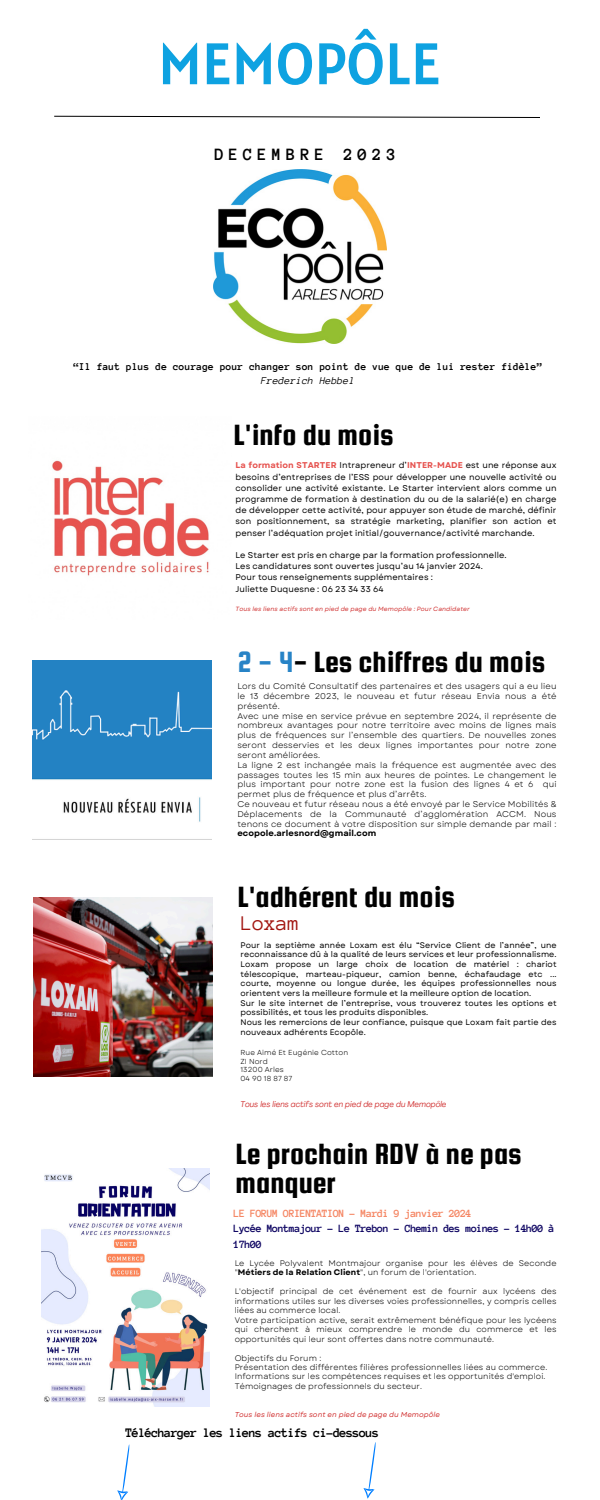
<style>
.page{position:relative;width:600px;height:1500px;background:#fff}
.page>*{position:absolute;margin:0;border:0;box-sizing:border-box;transform-origin:0 0}
.t1{font:58.6px "Alatsi";color:#0ea2e1}
.t2{font:31.3px/28.5px "Squada One";color:#000}
.t3{font:21.3px "Anonymous Pro";color:#a21611}
.t4{font:700 17.7px "Anonymous Pro";letter-spacing:.265em;color:#000}
.t5{font:700 13.3px "Anonymous Pro";letter-spacing:-.06em;color:#000}
.t6{font:700 11.3px/15.8px "Anonymous Pro";letter-spacing:-.06em;color:#110864}
.t7{font:700 10.7px/14.2px "Anonymous Pro";letter-spacing:.005em;color:#000;text-align:center}
.t8{font:8.4px/9.8px "Garet";letter-spacing:.01em;color:#000;text-align:justify}
.t9{font:8.4px/11.2px "Garet";letter-spacing:.01em;color:#000;text-align:justify}
.t10{font:italic 8.3px "Agrandir";letter-spacing:.01em;color:#d13333}
.t11{font:8.1px/9.5px "Garet";letter-spacing:.01em;color:#000;text-align:justify}
.t12{font:8.1px/9.7px "Garet";letter-spacing:.01em;color:#000}
.t13{font:7.3px "Garet";letter-spacing:.01em;color:#000}
.t14{font:italic 7.1px "Garet";letter-spacing:.01em;color:#d13333}
.t15{font:italic 6.1px "Garet";letter-spacing:.01em;color:#d13333}
.s1{font-weight:400;font-style:italic}
.s2{font-weight:700;color:#e6534f}
.s3{color:#2783c6}
.s4{font-weight:700}
.s5{color:#f58866}
</style>
<div class="page">
<img style="left:52px;top:460px;width:157px;height:116px">
<img style="left:32px;top:661px;width:179px;height:161px">
<img style="left:34px;top:897px;width:179px;height:179px">
<img style="left:214px;top:170px;width:173px;height:173px">
<svg style="left:54px;top:115px;width:486px;height:3px"></svg>
<svg style="left:117px;top:1444px;width:13px;height:56px"></svg>
<svg style="left:363px;top:1442px;width:13px;height:57px"></svg>
<img style="left:41px;top:1169px;width:168px;height:237px">
<h2 class="t1" style="left:158px;top:26px;width:284px">MEMOPÔLE</h2>
<p class="t4" style="left:215px;top:146px;width:183px">DECEMBRE 2023</p>
<h5 class="t7" style="left:73px;top:359px;width:471px">“Il faut plus de courage pour changer son point de vue que de lui rester fidèle”<br><span class="s1">Frederich Hebbel</span></h5>
<p class="t2" style="left:234px;top:421px;width:162px">L'info du mois</p>
<p class="t9" style="left:236px;top:460px;width:323px"><span class="s2">La formation STARTER</span> Intrapreneur d’<span class="s2">INTER-MADE</span> est une réponse aux besoins d’entreprises de l’ESS pour développer une nouvelle activité ou consolider une activité existante. Le Starter intervient alors comme un programme de formation à destination du ou de la salarié(e) en charge de développer cette activité, pour appuyer son étude de marché, définir son positionnement, sa stratégie marketing, planifier son action et penser l’adéquation projet initial/gouvernance/activité marchande.</p>
<p class="t9" style="left:236px;top:549px;width:273px">Le Starter est pris en charge par la formation professionnelle.</p>
<h2 class="t9" style="left:236px;top:561px;width:249px">Les candidatures sont ouvertes jusqu’au 14 janvier 2024.</h2>
<h3 class="t9" style="left:236px;top:572px;width:199px">Pour tous renseignements supplémentaires :</h3>
<p class="t9" style="left:236px;top:583px;width:150px">Juliette Duquesne : 06 23 34 33 64</p>
<p class="t15" style="left:236px;top:604px;width:236px">Tous les liens actifs sont en pied de page du Memopôle : Pour Candidater</p>
<p class="t2" style="left:237px;top:648px;width:309px"><span class="s3">2 - 4</span>- Les chiffres du mois</p>
<p class="t8" style="left:237px;top:681px;width:321px">Lors du Comité Consultatif des partenaires et des usagers qui a eu lieu le 13 décembre 2023, le nouveau et futur réseau Envia nous a été présenté.</p>
<p class="t8" style="left:237px;top:711px;width:321px">Avec une mise en service prévue en septembre 2024, il représente de nombreux avantages pour notre territoire avec moins de lignes mais plus de fréquences sur l’ensemble des quartiers. De nouvelles zones seront desservies et les deux lignes importantes pour notre zone seront améliorées.</p>
<p class="t8" style="left:237px;top:760px;width:321px">La ligne 2 est inchangée mais la fréquence est augmentée avec des passages toutes les 15 min aux heures de pointes. Le changement le plus important pour notre zone est la fusion des lignes 4 et 6 qui permet plus de fréquence et plus d’arrêts.</p>
<p class="t8" style="left:237px;top:799px;width:321px">Ce nouveau et futur réseau nous a été envoyé par le Service Mobilités &amp; Déplacements de la Communauté d’agglomération ACCM. Nous tenons ce document à votre disposition sur simple demande par mail : <span class="s4">ecopole.arlesnord@gmail.com</span></p>
<p class="t2" style="left:237px;top:883px;width:219px">L'adhérent du mois</p>
<p class="t12" style="left:241px;top:940px;width:318px;text-align:justify">Pour la septième année Loxam est élu “Service Client de l’année”, une reconnaissance dû à la qualité de leurs services et leur professionnalisme.<br>Loxam propose un large choix de location de matériel : chariot télescopique, marteau-piqueur, camion benne, échafaudage etc ... courte, moyenne ou longue durée, les équipes professionnelles nous orientent vers la meilleure formule et la meilleure option de location.</p>
<p class="t12" style="left:241px;top:998px;width:318px">Sur le site internet de l’entreprise, vous trouverez toutes les options et possibilités, et tous les produits disponibles.</p>
<p class="t12" style="left:241px;top:1017px;width:318px">Nous les remercions de leur confiance, puisque que Loxam fait partie des nouveaux adhérents Ecopôle.</p>
<p class="t13" style="left:241px;top:1048px;width:109px">Rue Aimé Et Eugénie Cotton</p>
<p class="t13" style="left:241px;top:1056px;width:29px">ZI Nord</p>
<p class="t13" style="left:241px;top:1065px;width:45px">13200 Arles</p>
<h2 class="t13" style="left:241px;top:1073px;width:53px">04 90 18 87 87</h2>
<h6 class="t10" style="left:241px;top:1101px;width:207px">Tous les liens actifs sont en pied de page du Memopôle</h6>
<p class="t3" style="left:241px;top:912px;width:60px">Loxam</p>
<p class="t2" style="left:236px;top:1140px;width:288px">Le prochain RDV à ne pas manquer</p>
<p class="t6" style="left:234px;top:1205px;width:322px"><span class="s5">LE FORUM ORIENTATION - Mardi 9 janvier 2024<br></span>Lycée Montmajour - Le Trebon - Chemin des moines - 14h00 à<br>17h00</p>
<h2 class="t11" style="left:235px;top:1258px;width:323px">Le Lycée Polyvalent Montmajour organise pour les élèves de Seconde "<span class="s4">Métiers de la Relation Client</span>", un forum de l'orientation.</h2>
<p class="t11" style="left:235px;top:1287px;width:323px">L'objectif principal de cet événement est de fournir aux lycéens des informations utiles sur les diverses voies professionnelles, y compris celles liées au commerce local.</p>
<p class="t11" style="left:235px;top:1315px;width:323px">Votre participation active, serait extrêmement bénéfique pour les lycéens qui cherchent à mieux comprendre le monde du commerce et les opportunités qui leur sont offertes dans notre communauté.</p>
<p class="t11" style="left:235px;top:1353px;width:88px">Objectifs du Forum :</p>
<p class="t11" style="left:235px;top:1362px;width:314px">Présentation des différentes filières professionnelles liées au commerce.</p>
<p class="t11" style="left:235px;top:1372px;width:312px">Informations sur les compétences requises et les opportunités d'emploi.</p>
<p class="t11" style="left:235px;top:1381px;width:189px">Témoignages de professionnels du secteur.</p>
<p class="t14" style="left:235px;top:1409px;width:207px">Tous les liens actifs sont en pied de page du Memopôle</p>
<p class="t5" style="left:125px;top:1426px;width:255px">Télécharger les liens actifs ci-dessous</p>
</div>
